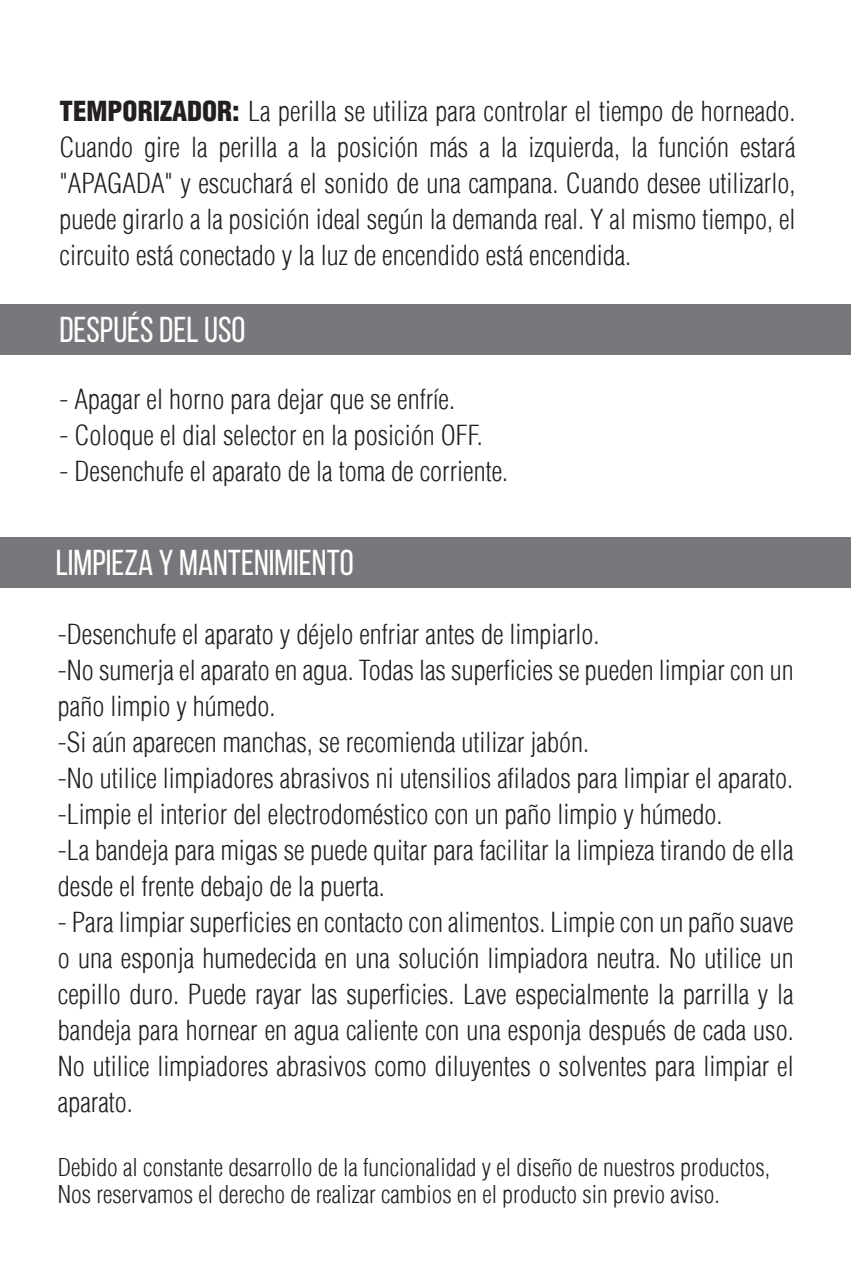
<style>
.page{position:relative;width:851px;height:1276px;background:#fff}
.page>*{position:absolute;margin:0;border:0;box-sizing:border-box;transform-origin:0 0}
.t1{font:36px "Bebas Neue";color:#fff}
.t2{font:300 condensed 27px/36px "Helvetica LT";color:#231f20;text-align:justify}
.t3{font:300 condensed 24px/27px "Helvetica LT";color:#231f20}
.s1{font-weight:900}
</style>
<div class="page">
<div style="left:0;top:537px;width:850px;height:50px;background:#76787b"></div>
<div style="left:0;top:304px;width:850px;height:50px;background:#76787b"></div>
<p class="t2" style="left:60px;top:93px;width:737px"><span class="s1">TEMPORIZADOR:</span> La perilla se utiliza para controlar el tiempo de horneado.<br>Cuando gire la perilla a la posición más a la izquierda, la función estará "APAGADA" y escuchará el sonido de una campana. Cuando desee utilizarlo, puede girarlo a la posición ideal según la demanda real. Y al mismo tiempo, el circuito está conectado y la luz de encendido está encendida.</p>
<h1 class="t1" style="left:59px;top:310px;width:188px">DESPUÉS DEL USO</h1>
<p class="t2" style="left:60px;top:381px;width:397px">- Apagar el horno para dejar que se enfríe.</p>
<p class="t2" style="left:60px;top:417px;width:424px">- Coloque el dial selector en la posición OFF.</p>
<p class="t2" style="left:60px;top:453px;width:450px">- Desenchufe el aparato de la toma de corriente.</p>
<h1 class="t1" style="left:56px;top:543px;width:299px">LIMPIEZA Y MANTENIMIENTO</h1>
<p class="t2" style="left:58px;top:616px;width:737px;text-align:left">-Desenchufe el aparato y déjelo enfriar antes de limpiarlo.<br>-No sumerja el aparato en agua. Todas las superficies se pueden limpiar con un paño limpio y húmedo.<br>-Si aún aparecen manchas, se recomienda utilizar jabón.<br>-No utilice limpiadores abrasivos ni utensilios afilados para limpiar el aparato. -Limpie el interior del electrodoméstico con un paño limpio y húmedo.<br>-La bandeja para migas se puede quitar para facilitar la limpieza tirando de ella desde el frente debajo de la puerta.</p>
<p class="t2" style="left:58px;top:904px;width:737px">- Para limpiar superficies en contacto con alimentos. Limpie con un paño suave o una esponja humedecida en una solución limpiadora neutra. No utilice un cepillo duro. Puede rayar las superficies. Lave especialmente la parrilla y la bandeja para hornear en agua caliente con una esponja después de cada uso.<br>No utilice limpiadores abrasivos como diluyentes o solventes para limpiar el aparato.</p>
<p class="t3" style="left:58px;top:1153px;width:713px">Debido al constante desarrollo de la funcionalidad y el diseño de nuestros productos,<br>Nos reservamos el derecho de realizar cambios en el producto sin previo aviso.</p>
</div>
